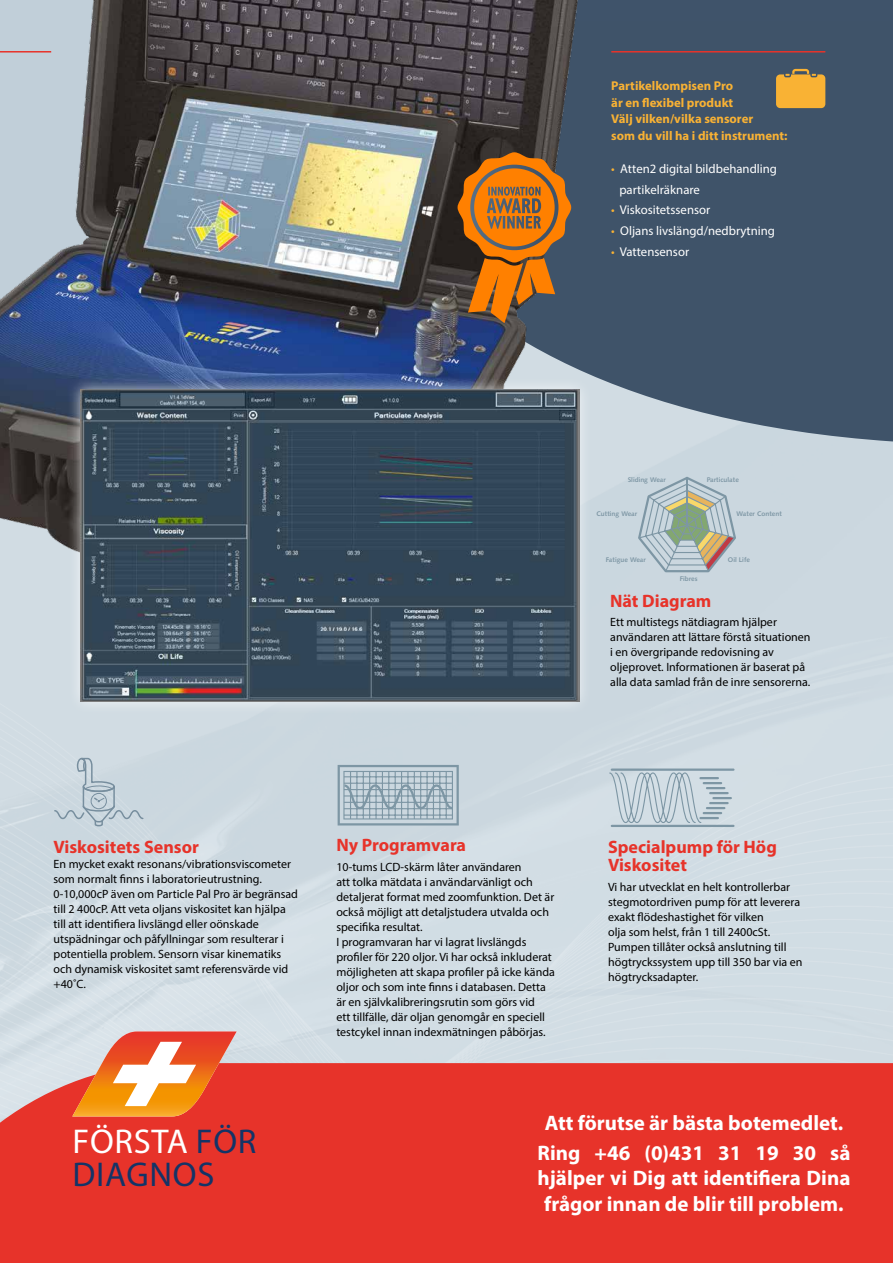
<style>
.page{position:relative;width:893px;height:1263px;background:#fff}
.page>*{position:absolute;margin:0;border:0;box-sizing:border-box;transform-origin:0 0}
.t1{font:34.5px/33px "Myriad Pro";letter-spacing:.02em;color:#143467}
.t2{font:700 21px/29.7px "Myriad Pro";color:#fff;text-align:center}
.t3{font:700 18px/18px "Myriad Pro";color:#e7332a}
.t4{font:12.75px/20.7px "Myriad Pro";color:#fff}
.t5{font:700 12.75px/16.5px "Myriad Pro";color:#f9b234}
.t6{font:12px/15px "Myriad Pro";color:#000}
.t7{font:6.75px "Humanist 531 BT Bold A";color:#7d96a4}
.s1{color:#f9b234}
.s2{color:#fff}
</style>
<div class="page">
<div style="left:668px;top:0;width:225px;height:441px;background:#3f5369"></div>
<img style="left:0;top:0;width:668px;height:604px">
<svg style="left:54px;top:757px;width:90px;height:70px;background:#c4d1d9"></svg>
<svg style="left:637px;top:476px;width:100px;height:97px;background:#b5c0bc"></svg>
<hr style="left:612px;top:825px;width:121px;height:2px;background:#7d96a4">
<hr style="left:612px;top:768px;width:121px;height:3px;background:#7d96a4">
<svg style="left:609px;top:772px;width:122px;height:52px;background:#c1cfd7"></svg>
<div style="left:0;top:1063px;width:893px;height:200px;background:#e7332a"></div>
<svg style="left:72px;top:1031px;width:165px;height:85px"></svg>
<svg style="left:776px;top:69px;width:49px;height:39px;background:#dfa53b"></svg>
<svg style="left:458px;top:152px;width:113px;height:171px;background:#a26528"></svg>
<div style="left:67px;top:376px;width:526px;height:339px;background:#fff;opacity:.75"></div>
<img style="left:81px;top:389px;width:498px;height:313px">
<hr style="left:0;top:51px;width:51px;height:2px;background:#e7332a">
<hr style="left:611px;top:51px;width:214px;height:2px;background:#e7332a">
<svg style="left:338px;top:765px;width:121px;height:60px;background:#b4c4cd"></svg>
<hr style="left:344px;top:776px;width:108px;height:1px;background:#7d96a4">
<hr style="left:350px;top:771px;width:1px;height:48px;background:#7d96a4">
<hr style="left:356px;top:771px;width:1px;height:48px;background:#7d96a4">
<hr style="left:363px;top:771px;width:1px;height:48px;background:#7d96a4">
<hr style="left:369px;top:771px;width:1px;height:48px;background:#7d96a4">
<hr style="left:375px;top:771px;width:2px;height:48px;background:#7d96a4">
<hr style="left:382px;top:771px;width:1px;height:48px;background:#7d96a4">
<hr style="left:388px;top:771px;width:1px;height:48px;background:#7d96a4">
<hr style="left:395px;top:771px;width:1px;height:48px;background:#7d96a4">
<hr style="left:401px;top:771px;width:1px;height:48px;background:#7d96a4">
<hr style="left:407px;top:771px;width:1px;height:48px;background:#7d96a4">
<hr style="left:414px;top:771px;width:1px;height:48px;background:#7d96a4">
<hr style="left:420px;top:771px;width:1px;height:48px;background:#7d96a4">
<hr style="left:426px;top:771px;width:2px;height:48px;background:#7d96a4">
<hr style="left:433px;top:771px;width:1px;height:48px;background:#7d96a4">
<hr style="left:439px;top:771px;width:1px;height:48px;background:#7d96a4">
<hr style="left:446px;top:771px;width:1px;height:48px;background:#7d96a4">
<hr style="left:344px;top:783px;width:108px;height:1px;background:#7d96a4">
<hr style="left:344px;top:789px;width:108px;height:1px;background:#7d96a4">
<hr style="left:344px;top:795px;width:108px;height:1px;background:#7d96a4">
<hr style="left:344px;top:802px;width:108px;height:1px;background:#7d96a4">
<hr style="left:344px;top:808px;width:108px;height:1px;background:#7d96a4">
<hr style="left:344px;top:814px;width:108px;height:2px;background:#7d96a4">
<p class="t5" style="left:611px;top:77px;width:178px">Partikelkompisen Pro<br>är en flexibel produkt<br>Välj vilken/vilka sensorer<br>som du vill ha i ditt instrument:</p>
<p class="t4" style="left:619px;top:158px;width:159px;text-indent:-8px"><span class="s1">•</span> Atten2 digital bildbehandling partikelräknare</p>
<p class="t4" style="left:611px;top:200px;width:101px"><span class="s1">•</span> Viskositetssensor</p>
<p class="t4" style="left:611px;top:220px;width:165px"><span class="s1">•</span> Oljans livslängd/nedbrytning</p>
<p class="t4" style="left:611px;top:241px;width:79px"><span class="s1">•</span> Vattensensor</p>
<p class="t7" style="left:628px;top:475px;width:40px">Sliding Wear</p>
<p class="t7" style="left:596px;top:509px;width:42px">Cutting Wear</p>
<p class="t7" style="left:606px;top:555px;width:42px">Fatigue Wear</p>
<p class="t7" style="left:707px;top:475px;width:34px">Particulate</p>
<p class="t7" style="left:737px;top:509px;width:47px">Water Content</p>
<p class="t7" style="left:728px;top:555px;width:24px">Oil Life</p>
<p class="t7" style="left:680px;top:575px;width:19px">Fibres</p>
<h3 class="t3" style="left:610px;top:591px;width:103px">Nät Diagram</h3>
<p class="t6" style="left:610px;top:614px;width:202px">Ett multistegs nätdiagram hjälper användaren att lättare förstå situationen i en övergripande redovisning av oljeprovet. Informationen är baserat på alla data samlad från de inre sensorerna.</p>
<h3 class="t3" style="left:54px;top:837px;width:147px">Viskositets Sensor</h3>
<p class="t6" style="left:54px;top:856px;width:246px">En mycket exakt resonans/vibrationsviscometer som normalt finns i laboratorieutrustning.<br>0-10,000cP även om Particle Pal Pro är begränsad till 2 400cP. Att veta oljans viskositet kan hjälpa till att identifiera livslängd eller oönskade utspädningar och påfyllningar som resulterar i potentiella problem. Sensorn visar kinematiks och dynamisk viskositet samt referensvärde vid +40˚C.</p>
<h1 class="t1" style="left:73px;top:1125px;width:185px"><span class="s2">FÖRSTA</span> FÖR<br>DIAGNOS</h1>
<h3 class="t3" style="left:336px;top:835px;width:131px">Ny Programvara</h3>
<p class="t6" style="left:336px;top:859px;width:220px">10-tums LCD-skärm låter användaren<br>att tolka mätdata i användarvänligt och detaljerat format med zoomfunktion. Det är också möjligt att detaljstudera utvalda och specifika resultat.<br>I programvaran har vi lagrat livslängds profiler för 220 oljor. Vi har också inkluderat möjligheten att skapa profiler på icke kända oljor och som inte finns i databasen. Detta är en självkalibreringsrutin som görs vid<br>ett tillfälle, där oljan genomgår en speciell testcykel innan indexmätningen påbörjas.</p>
<h3 class="t3" style="left:608px;top:838px;width:170px">Specialpump för Hög<br>Viskositet</h3>
<p class="t6" style="left:608px;top:879px;width:196px">Vi har utvecklat en helt kontrollerbar stegmotordriven pump för att leverera exakt flödeshastighet för vilken<br>olja som helst, från 1 till 2400cSt.<br>Pumpen tillåter också anslutning till högtryckssystem upp till 350 bar via en högtrycksadapter.</p>
<h2 class="t2" style="left:537px;top:1107px;width:314px">Att förutse är bästa botemedlet.<br>Ring +46 (0)431 31 19 30 så</h2>
<h2 class="t2" style="left:537px;top:1165px;width:314px;line-height:25.5px">hjälper vi Dig att identifiera Dina frågor innan de blir till problem.</h2>
</div>
